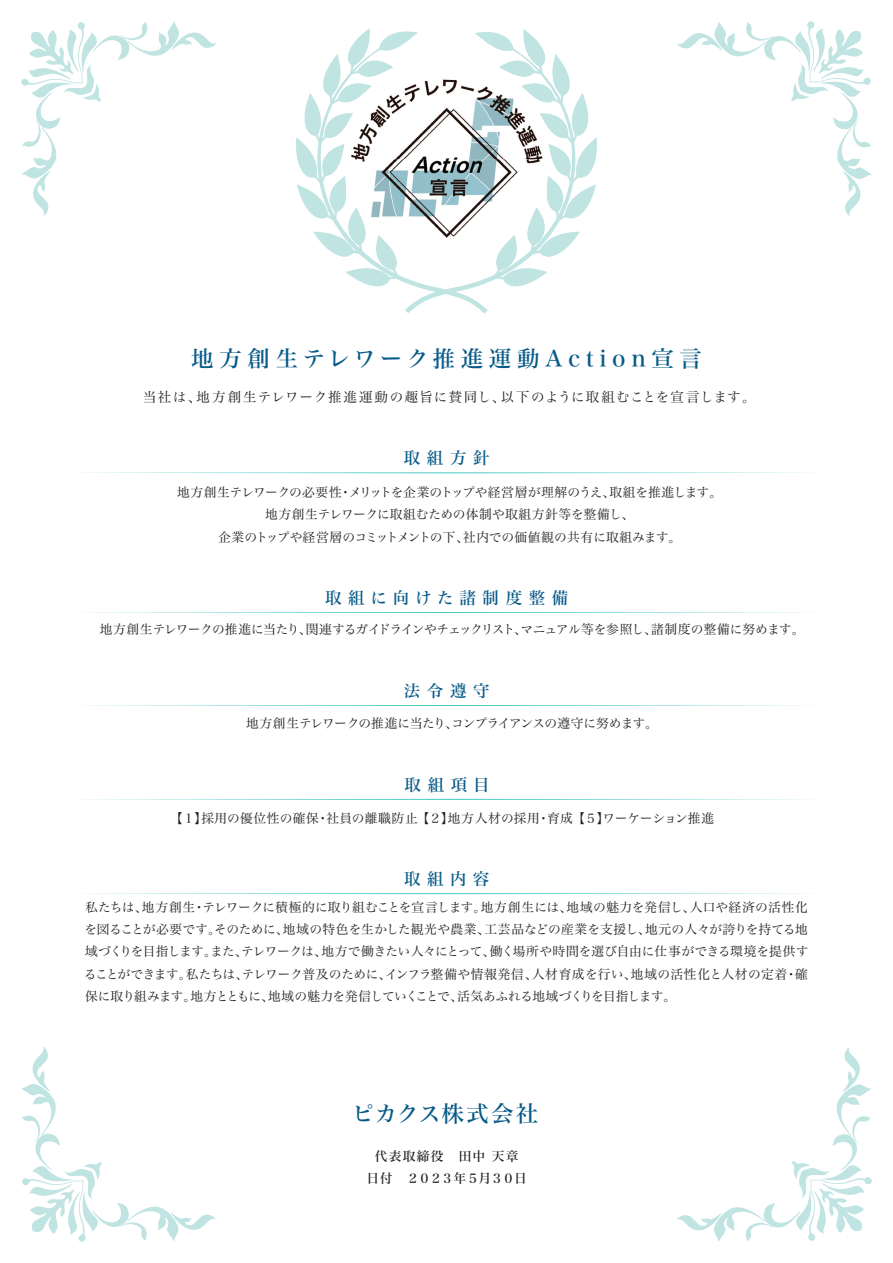
<style>
.page{position:relative;width:893px;height:1263px;background:#fff}
.page>*{position:absolute;margin:0;border:0;box-sizing:border-box;transform-origin:0 0}
.t1{font:22.5px "Hira Min Std N W5";letter-spacing:.25em;color:#075a88}
.t2{font:22.5px "Hira Min Std N W5";letter-spacing:.025em;color:#075a88}
.t3{font:16.5px "Hira Min Std N W5";letter-spacing:.4em;color:#075a88}
.t4{font:16.5px "Hira Min Std N W5";letter-spacing:.38em;color:#075a88}
.t5{font:13.5px "Hira Min Std N W3";letter-spacing:.085em;color:#231f20}
.t6{font:12.75px/22.4px "Hira Min Std N W3";letter-spacing:-.015em;color:#231f20;text-align:center}
.t7{font:12.75px "Hira Min Std N W3";letter-spacing:-.035em;color:#231f20}
.t8{font:12.75px "Hira Min Std N W3";letter-spacing:.015em;color:#231f20}
.t9{font:12.75px "Hira Min Std N W3";letter-spacing:-.045em;color:#231f20}
.t10{font:12.75px/22.4px "Hira Min Std N W5";color:#231f20;text-align:center}
</style>
<div class="page">
<svg style="left:296px;top:28px;width:301px;height:286px"></svg>
<svg style="left:21px;top:21px;width:195px;height:195px"></svg>
<svg style="left:677px;top:21px;width:195px;height:195px"></svg>
<svg style="left:677px;top:1047px;width:195px;height:195px"></svg>
<svg style="left:21px;top:1047px;width:195px;height:195px"></svg>
<svg style="left:84px;top:472px;width:725px;height:1px"></svg>
<svg style="left:84px;top:612px;width:725px;height:1px"></svg>
<svg style="left:84px;top:705px;width:725px;height:1px"></svg>
<img style="left:394px;top:54px;width:105px;height:198px">
<img style="left:341px;top:54px;width:53px;height:211px">
<img style="left:499px;top:54px;width:52px;height:211px">
<img style="left:393px;top:252px;width:106px;height:13px">
<svg style="left:84px;top:893px;width:725px;height:1px"></svg>
<svg style="left:84px;top:799px;width:725px;height:1px"></svg>
<h1 class="t1" style="left:191px;top:342px;width:512px">地方創生テレワーク推進運動Action宣言</h1>
<p class="t5" style="left:143px;top:387px;width:614px">当社は、地方創生テレワーク推進運動の趣旨に賛同し、以下のように取組むことを宣言します。</p>
<p class="t3" style="left:404px;top:446px;width:87px">取組方針</p>
<p class="t6" style="left:177px;top:481px;width:547px">地方創生テレワークの必要性・メリットを企業のトップや経営層が理解のうえ、取組を推進します。地方創生テレワークに取組むための体制や取組方針等を整備し、<br>企業のトップや経営層のコミットメントの下、社内での価値観の共有に取組みます。</p>
<p class="t4" style="left:325px;top:586px;width:245px">取組に向けた諸制度整備</p>
<p class="t7" style="left:100px;top:620px;width:706px">地方創生テレワークの推進に当たり、関連するガイドラインやチェックリスト、マニュアル等を参照し、諸制度の整備に努めます。</p>
<p class="t3" style="left:404px;top:679px;width:87px">法令遵守</p>
<p class="t9" style="left:246px;top:714px;width:413px">地方創生テレワークの推進に当たり、コンプライアンスの遵守に努めます。</p>
<p class="t3" style="left:405px;top:773px;width:87px">取組項目</p>
<p class="t8" style="left:170px;top:809px;width:545px">【１】採用の優位性の確保・社員の離職防止 【２】地方人材の採用・育成 【５】ワーケーション推進</p>
<p class="t3" style="left:404px;top:867px;width:87px">取組内容</p>
<p class="t6" style="left:84px;top:895px;width:726px;text-align:justify">私たちは、地方創生・テレワークに積極的に取り組むことを宣言します。地方創生には、地域の魅力を発信し、人口や経済の活性化を図ることが必要です。そのために、地域の特色を生かした観光や農業、工芸品などの産業を支援し、地元の人々が誇りを持てる地域づくりを目指します。また、テレワークは、地方で働きたい人々にとって、働く場所や時間を選び自由に仕事ができる環境を提供することができます。私たちは、テレワーク普及のために、インフラ整備や情報発信、人材育成を行い、地域の活性化と人材の定着・確保に取り組みます。地方とともに、地域の魅力を発信していくことで、活気あふれる地域づくりを目指します。</p>
<h1 class="t2" style="left:352px;top:1097px;width:188px">ピカクス株式会社</h1>
<p class="t10" style="left:366px;top:1144px;width:162px">代表取締役　田中 天章<br>日付　２０２３年５月３０日</p>
</div>
